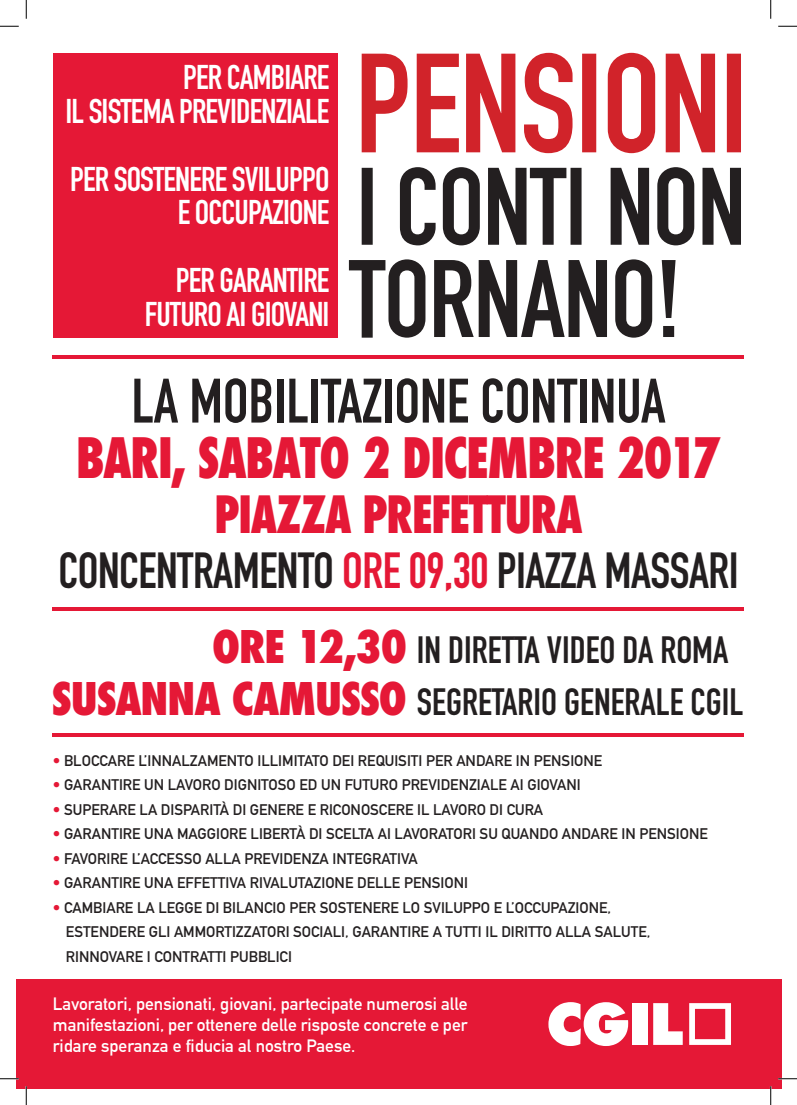
<style>
.page{position:relative;width:797px;height:1105px;background:#fff}
.page>*{position:absolute;margin:0;border:0;box-sizing:border-box;transform-origin:0 0}
.t1{font:61.62px "DIN Engschrift Std";color:#231f20}
.t2{font:800 condensed 54.12px "Futura";letter-spacing:-.025em;color:#e51836;scale:.88 1}
.t3{font:50px "DIN Engschrift Std";letter-spacing:-.01em;color:#231f20}
.t4{font:800 condensed 50px "Futura";letter-spacing:-.025em;color:#e51836;scale:.88 1}
.t5{font:37.5px/52.2px "DIN Engschrift Std";color:#231f20}
.t6{font:33.88px/33.9px "DIN Engschrift Std";letter-spacing:-.025em;color:#fff;text-align:right}
.t7{font:700 17.5px/21px "DIN Alternate";color:#fff;text-align:justify}
.t8{font:15.12px/24.5px "DIN Mittelschrift Std";color:#231f20}
.s1{color:#e51836}
.s2{font-family:"Futura";font-weight:800;font-stretch:condensed;font-size:43.75px;color:#e51836}
</style>
<div class="page">
<div style="left:53px;top:53px;width:284px;height:285px;background:#e51836"></div>
<div style="left:16px;top:979px;width:765px;height:110px;background:#e51836"></div>
<hr style="left:53px;top:355px;width:691px;height:4px;background:#e51836">
<hr style="left:53px;top:607px;width:691px;height:4px;background:#e51836">
<hr style="left:53px;top:733px;width:691px;height:4px;background:#e51836">
<svg style="left:653px;top:1003px;width:29px;height:42px"></svg>
<svg style="left:548px;top:1002px;width:80px;height:44px"></svg>
<div style="left:632px;top:1003px;width:15px;height:42px;background:#fff"></div>
<svg style="left:689px;top:1003px;width:42px;height:42px"></svg>
<svg style="left:361px;top:53px;width:380px;height:100px;fill:#d1232a"></svg>
<svg style="left:361px;top:167px;width:220px;height:78px"></svg>
<svg style="left:610px;top:167px;width:131px;height:78px"></svg>
<svg style="left:349px;top:259px;width:326px;height:79px"></svg>
<svg style="left:0;top:25px;width:19px;height:2px"></svg>
<svg style="left:778px;top:25px;width:19px;height:2px"></svg>
<svg style="left:0;top:1078px;width:19px;height:1px"></svg>
<svg style="left:778px;top:1078px;width:19px;height:1px"></svg>
<svg style="left:25px;top:0;width:2px;height:19px"></svg>
<svg style="left:25px;top:1086px;width:2px;height:19px"></svg>
<svg style="left:770px;top:0;width:1px;height:19px"></svg>
<svg style="left:770px;top:1086px;width:1px;height:19px"></svg>
<h3 class="t6" style="left:65px;top:60px;width:265px">PER CAMBIARE<br>IL SISTEMA PREVIDENZIALE</h3>
<h3 class="t6" style="left:70px;top:162px;width:261px">PER SOSTENERE SVILUPPO<br>E OCCUPAZIONE</h3>
<h3 class="t6" style="left:145px;top:264px;width:186px">PER GARANTIRE<br>FUTURO AI GIOVANI</h3>
<h1 class="t1" style="left:131px;top:365px;width:535px">LA MOBILITAZIONE CONTINUA</h1>
<h2 class="t2" style="left:76px;top:421px;width:734px">BARI, SABATO 2 DICEMBRE 2017</h2>
<h3 class="t4" style="left:214px;top:480px;width:420px">PIAZZA PREFETTURA</h3>
<h3 class="t3" style="left:58px;top:541px;width:681px">CONCENTRAMENTO <span class="s1">ORE 09,30</span> PIAZZA MASSARI</h3>
<h3 class="t5" style="left:52px;top:624px;width:693px;text-indent:160px"><span class="s2">ORE 12,30</span> IN DIRETTA VIDEO DA ROMA<br><span class="s2">SUSANNA CAMUSSO</span> SEGRETARIO GENERALE CGIL</h3>
<p class="t8" style="left:53px;top:748px;width:551px"><span class="s1">•</span> BLOCCARE L’INNALZAMENTO ILLIMITATO DEI REQUISITI PER ANDARE IN PENSIONE</p>
<p class="t8" style="left:53px;top:773px;width:529px"><span class="s1">•</span> GARANTIRE UN LAVORO DIGNITOSO ED UN FUTURO PREVIDENZIALE AI GIOVANI</p>
<p class="t8" style="left:53px;top:797px;width:492px"><span class="s1">•</span> SUPERARE LA DISPARITÀ DI GENERE E RICONOSCERE IL LAVORO DI CURA</p>
<p class="t8" style="left:53px;top:822px;width:656px"><span class="s1">•</span> GARANTIRE UNA MAGGIORE LIBERTÀ DI SCELTA AI LAVORATORI SU QUANDO ANDARE IN PENSIONE</p>
<p class="t8" style="left:53px;top:846px;width:366px"><span class="s1">•</span> FAVORIRE L’ACCESSO ALLA PREVIDENZA INTEGRATIVA</p>
<p class="t8" style="left:53px;top:871px;width:416px"><span class="s1">•</span> GARANTIRE UNA EFFETTIVA RIVALUTAZIONE DELLE PENSIONI</p>
<p class="t8" style="left:66px;top:895px;width:586px;text-indent:-13px"><span class="s1">•</span> CAMBIARE LA LEGGE DI BILANCIO PER SOSTENERE LO SVILUPPO E L’OCCUPAZIONE,<br>ESTENDERE GLI AMMORTIZZATORI SOCIALI, GARANTIRE A TUTTI IL DIRITTO ALLA SALUTE,<br>RINNOVARE I CONTRATTI PUBBLICI</p>
<p class="t7" style="left:53px;top:992px;width:416px">Lavoratori, pensionati, giovani, partecipate numerosi alle manifestazioni, per ottenere delle risposte concrete e per ridare speranza e fiducia al nostro Paese.</p>
</div>
